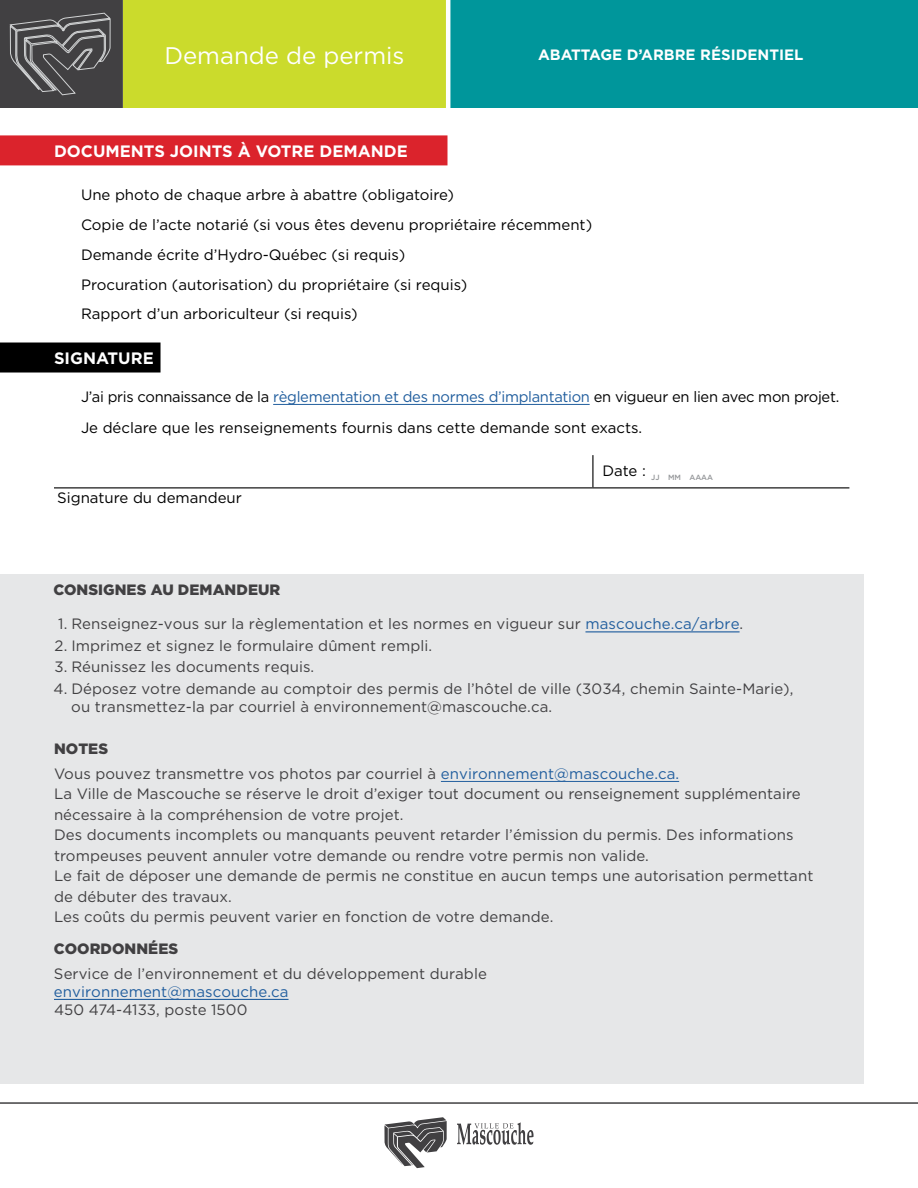
<style>
.page{position:relative;width:918px;height:1188px;background:#fff}
.page>*{position:absolute;margin:0;border:0;box-sizing:border-box;transform-origin:0 0}
.t1{font:24px "Gotham HTF";color:#fff}
.t2{font:700 16.5px "Gotham HTF";color:#fff}
.t3{font:15px/20.5px "Gotham HTF";letter-spacing:.005em;color:#414042}
.t4{font:15px/29.8px "Gotham HTF";color:#000}
.t5{font:15px/30.3px "Gotham HTF";letter-spacing:-.02em;color:#000}
.t6{font:900 15px "Gotham HTF";letter-spacing:.005em;color:#414042}
.t7{font:700 15px "Gotham HTF";color:#fff}
.t8{font:15px "Gotham HTF";letter-spacing:.005em;color:#215e9e}
.t9{font:500 7.5px "Gotham HTF";letter-spacing:-.015em;color:#939598}
.s1{color:#215e9e}
.s2{font-weight:900}
</style>
<div class="page">
<svg style="left:384px;top:1117px;width:63px;height:51px"></svg>
<svg style="left:457px;top:1122px;width:77px;height:23px"></svg>
<hr style="left:0;top:1102px;width:918px;height:2px;background:#414042">
<div style="left:123px;top:0;width:795px;height:108px;background:#cbdb2c"></div>
<div style="left:450px;top:0;width:468px;height:108px;background:#00969b"></div>
<hr style="left:446px;top:0;width:4px;height:108px;background:#fff">
<div style="left:118px;top:0;width:5px;height:108px;background:#414042"></div>
<div style="left:0;top:0;width:121px;height:108px;background:#414042"></div>
<svg style="left:10px;top:12px;width:101px;height:83px"></svg>
<div style="left:0;top:575px;width:864px;height:509px;background:#e6e7e8"></div>
<div style="left:0;top:135px;width:448px;height:30px;background:#db232c"></div>
<div style="left:0;top:343px;width:161px;height:30px;background:#000"></div>
<hr style="left:54px;top:487px;width:539px;height:1px;background:#000">
<hr style="left:593px;top:487px;width:256px;height:1px;background:#000">
<hr style="left:592px;top:455px;width:1px;height:32px;background:#000">
<hr style="left:273px;top:404px;width:317px;height:1px;background:#215e9e">
<hr style="left:585px;top:632px;width:155px;height:1px;background:#215e9e">
<hr style="left:54px;top:999px;width:235px;height:1px;background:#215e9e">
<hr style="left:441px;top:781px;width:238px;height:1px;background:#215e9e">
<h1 class="t1" style="left:164px;top:42px;width:242px">Demande de permis</h1>
<p class="t7" style="left:538px;top:46px;width:267px">ABATTAGE D’ARBRE RÉSIDENTIEL</p>
<p class="t2" style="left:54px;top:141px;width:355px">DOCUMENTS JOINTS À VOTRE DEMANDE</p>
<p class="t4" style="left:81px;top:180px;width:513px">Une photo de chaque arbre à abattre (obligatoire)<br>Copie de l’acte notarié (si vous êtes devenu propriétaire récemment)<br>Demande écrite d’Hydro-Québec (si requis)<br>Procuration (autorisation) du propriétaire (si requis)<br>Rapport d’un arboriculteur (si requis)</p>
<p class="t2" style="left:54px;top:348px;width:101px">SIGNATURE</p>
<p class="t5" style="left:81px;top:382px;width:760px">J’ai pris connaissance de la <span class="s1">règlementation et des normes d’implantation</span> en vigueur en lien avec mon projet.<br>Je déclare que les renseignements fournis dans cette demande sont exacts.</p>
<p class="t4" style="left:602px;top:456px;width:45px">Date :</p>
<p class="t9" style="left:651px;top:473px;width:63px">JJ MM AAAA</p>
<p class="t4" style="left:57px;top:483px;width:186px">Signature du demandeur</p>
<p class="t6" style="left:53px;top:581px;width:228px">CONSIGNES AU DEMANDEUR</p>
<p class="t3" style="left:58px;top:613px;width:687px">1. Renseignez-vous sur la règlementation et les normes en vigueur sur <span class="s1">mascouche.ca/arbre</span>.</p>
<p class="t3" style="left:55px;top:635px;width:379px">2. Imprimez et signez le formulaire dûment rempli.</p>
<p class="t3" style="left:54px;top:656px;width:261px">3. Réunissez les documents requis.</p>
<p class="t3" style="left:71px;top:679px;width:724px;line-height:17.9px;text-indent:-18px">4. Déposez votre demande au comptoir des permis de l’hôtel de ville (3034, chemin Sainte-Marie), ou transmettez-la par courriel à environnement@mascouche.ca.</p>
<p class="t3" style="left:54px;top:736px;width:627px;line-height:24.6px"><span class="s2">NOTES<br></span>Vous pouvez transmettre vos photos par courriel à <span class="s1">environnement@mascouche.ca.</span></p>
<p class="t3" style="left:54px;top:784px;width:761px">La Ville de Mascouche se réserve le droit d’exiger tout document ou renseignement supplémentaire nécessaire à la compréhension de votre projet.<br>Des documents incomplets ou manquants peuvent retarder l’émission du permis. Des informations trompeuses peuvent annuler votre demande ou rendre votre permis non valide.<br>Le fait de déposer une demande de permis ne constitue en aucun temps une autorisation permettant de débuter des travaux.<br>Les coûts du permis peuvent varier en fonction de votre demande.</p>
<p class="t6" style="left:54px;top:940px;width:126px">COORDONNÉES</p>
<p class="t3" style="left:54px;top:963px;width:434px">Service de l’environnement et du développement durable</p>
<p class="t8" style="left:54px;top:983px;width:236px">environnement@mascouche.ca</p>
<p class="t3" style="left:54px;top:999px;width:195px">450 474-4133, poste 1500</p>
</div>
